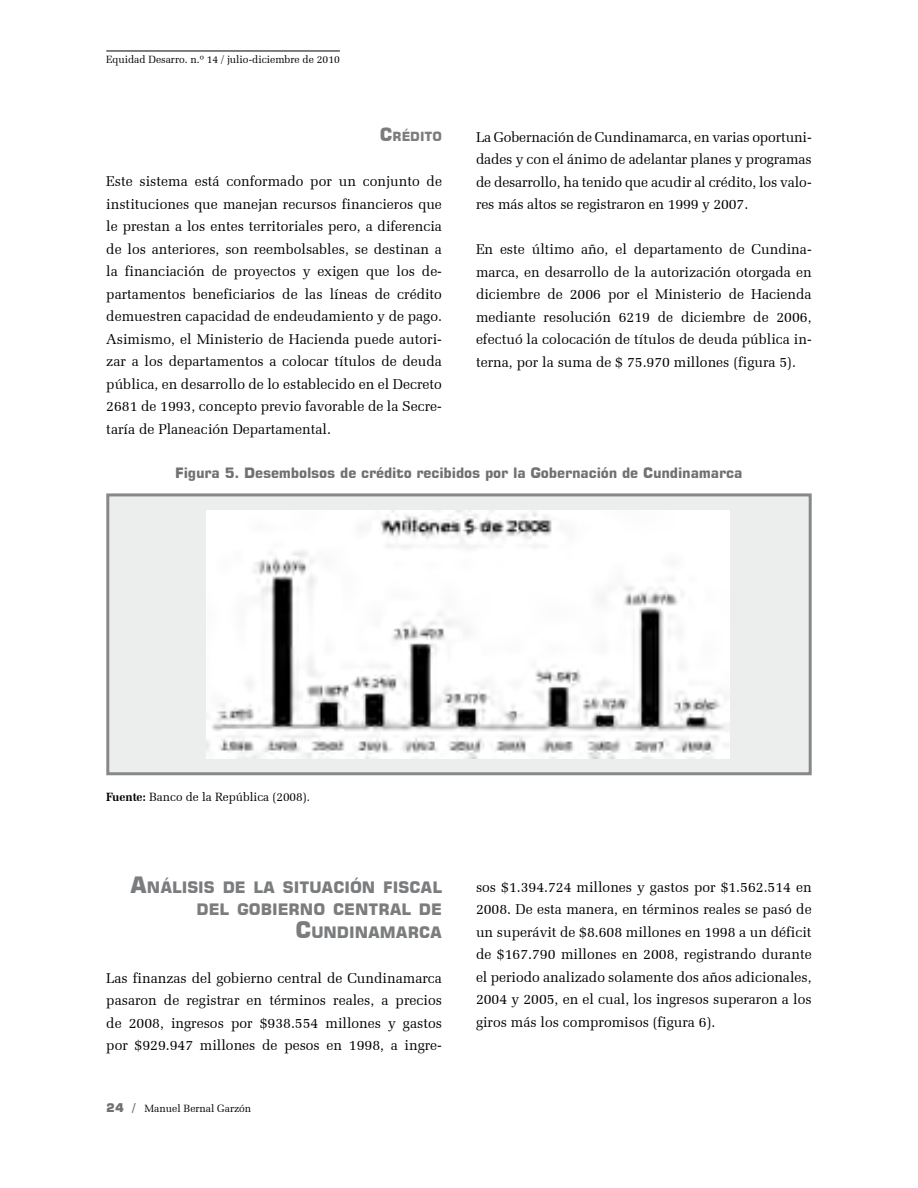
<style>
.page{position:relative;width:918px;height:1188px;background:#fff}
.page>*{position:absolute;margin:0;border:0;box-sizing:border-box;transform-origin:0 0}
.t1{font:700 15.75px/22.5px "Square 721 BT";color:#7b7c7e;text-align:right}
.t2{font:14.25px/22.5px "Zapf Elliptical 711 BT";color:#000;text-align:justify}
.t3{font:700 14.25px "Square 721 BT";letter-spacing:-.01em;color:#707172}
.t4{font:700 12.6px "Square 721 BT";color:#7b7c7e}
.t5{font:12px "Zapf Elliptical 711 BT";color:#000}
.t6{font:10.5px "Zapf Elliptical 711 BT";color:#000}
.s1{font-size:18px}
.s2{font-weight:700}
.s3{font-size:22.5px}
.s4{font-family:"Square 721 Blk";font-size:12px;color:#707172}
.s5{font-family:"Square 721 BT";font-weight:700;font-size:12px;color:#707172}
</style>
<div class="page">
<hr style="left:106px;top:51px;width:234px;height:1px;background:#000">
<div style="left:106px;top:493px;width:706px;height:282px;background:#eceded;border:3px solid #87888a"></div>
<img style="left:206px;top:510px;width:523px;height:248px">
<p class="t6" style="left:106px;top:53px;width:235px">Equidad Desarro. n.º 14 / julio-diciembre de 2010</p>
<p class="t4" style="left:380px;top:129px;width:64px"><span class="s1">C</span>RÉDITO</p>
<p class="t2" style="left:106px;top:170px;width:337px">Este sistema está conformado por un conjunto de instituciones que manejan recursos financieros que le prestan a los entes territoriales pero, a diferencia de los anteriores, son reembolsables, se destinan a la financiación de proyectos y exigen que los de&shy;partamentos beneficiarios de las líneas de crédito demuestren capacidad de endeudamiento y de pago.<br>Asimismo, el Ministerio de Hacienda puede autori&shy;zar a los departamentos a colocar títulos de deuda pública, en desarrollo de lo establecido en el Decreto 2681 de 1993, concepto previo favorable de la Secre&shy;taría de Planeación Departamental.</p>
<p class="t2" style="left:476px;top:125px;width:337px">La Gobernación de Cundinamarca, en varias oportuni&shy;dades y con el ánimo de adelantar planes y programas de desarrollo, ha tenido que acudir al crédito, los valo&shy;res más altos se registraron en 1999 y 2007.</p>
<p class="t2" style="left:476px;top:238px;width:337px">En este último año, el departamento de Cundina&shy;marca, en desarrollo de la autorización otorgada en diciembre de 2006 por el Ministerio de Hacienda mediante resolución 6219 de diciembre de 2006, efectuó la colocación de títulos de deuda pública in&shy;terna, por la suma de $ 75.970 millones (figura 5).</p>
<p class="t3" style="left:175px;top:464px;width:569px">Figura 5. Desembolsos de crédito recibidos por la Gobernación de Cundinamarca</p>
<p class="t5" style="left:106px;top:790px;width:205px"><span class="s2">Fuente:</span> Banco de la República (2008).</p>
<p class="t1" style="left:130px;top:876px;width:313px"><span class="s3">A</span>NÁLISIS DE LA SITUACIÓN FISCAL<br>DEL GOBIERNO CENTRAL DE<br><span class="s3">C</span>UNDINAMARCA</p>
<p class="t2" style="left:106px;top:967px;width:337px">Las finanzas del gobierno central de Cundinamarca pasaron de registrar en términos reales, a precios de 2008, ingresos por $938.554 millones y gastos por $929.947 millones de pesos en 1998, a ingre-</p>
<p class="t6" style="left:106px;top:1103px;width:146px"><span class="s4">24</span> <span class="s5">/</span> Manuel Bernal Garzón</p>
<p class="t2" style="left:476px;top:876px;width:337px">sos $1.394.724 millones y gastos por $1.562.514 en 2008. De esta manera, en términos reales se pasó de un superávit de $8.608 millones en 1998 a un déficit de $167.790 millones en 2008, registrando durante el periodo analizado solamente dos años adicionales, 2004 y 2005, en el cual, los ingresos superaron a los giros más los compromisos (figura 6).</p>
</div>
